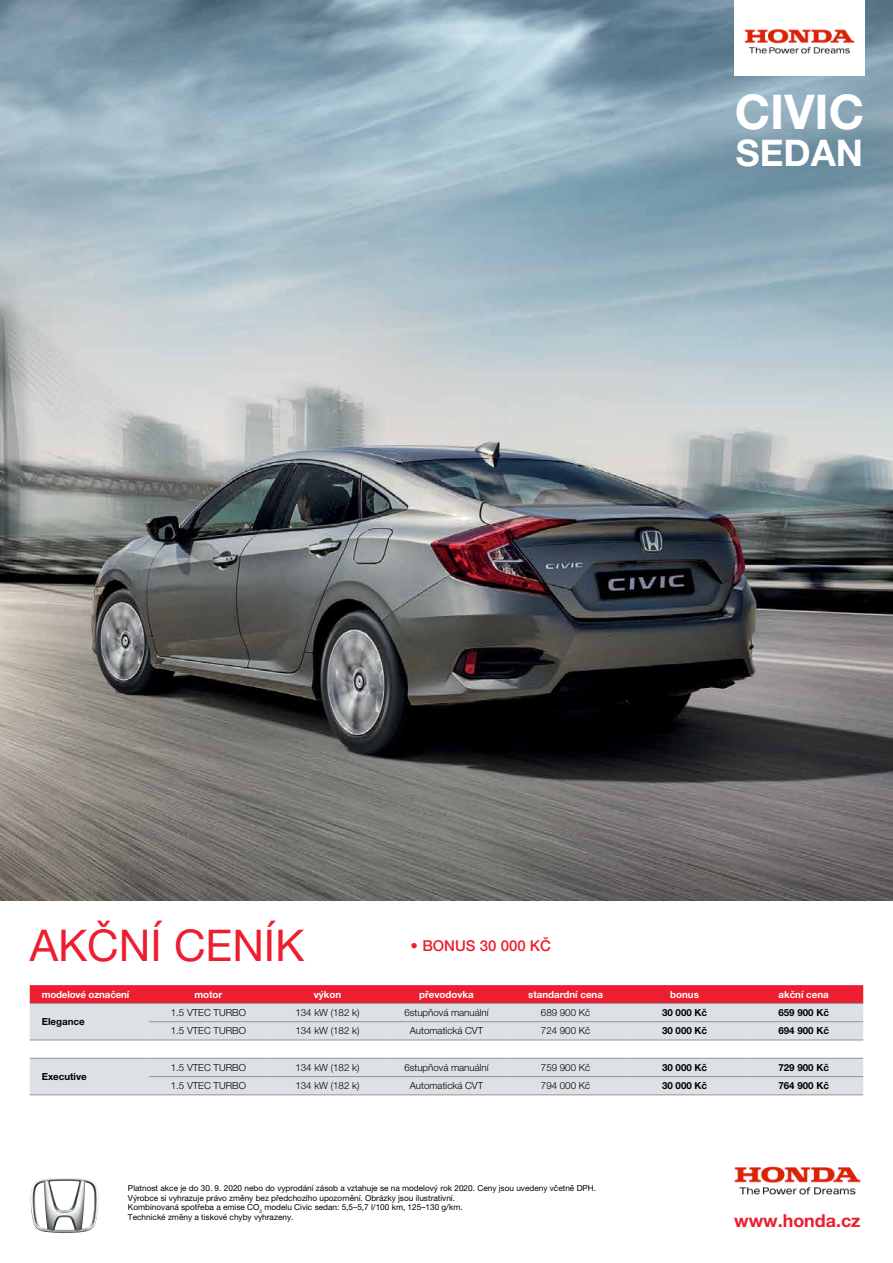
<style>
.page{position:relative;width:893px;height:1263px;background:#fff}
.page>*{position:absolute;margin:0;border:0;box-sizing:border-box;transform-origin:0 0}
.t1{font:700 48px "Helvetica Neue LT Pro";color:#fff}
.t2{font:43.8px "Helvetica Neue LT Pro";color:#ec1e2f}
.t3{font:700 36.75px "Helvetica Neue LT Pro";color:#fff}
.t4{font:700 17.85px "Helvetica Neue LT Pro";color:#ec1e2f}
.t5{font:500 15px "Helvetica Neue LT Pro";color:#ec1e2f}
.t6{font:300 9.75px "Helvetica Neue LT Pro";color:#000}
.t7{font:700 9.75px "Helvetica Neue LT Pro";color:#000}
.t8{font:700 9.75px "Helvetica Neue LT Pro";color:#fff}
.t9{font:8.25px/9.9px "Helvetica Neue LT Pro";color:#000}
</style>
<div class="page">
<img style="left:0;top:0;width:893px;height:900px">
<img style="left:31px;top:1178px;width:67px;height:55px">
<div style="left:30px;top:985px;width:833px;height:18px;background:#ec1e2f"></div>
<svg style="left:30px;top:1004px;width:833px;height:90px;fill:#dde0e5"></svg>
<hr style="left:268px;top:1003px;width:119px;height:1px;background:#939598">
<hr style="left:387px;top:1003px;width:119px;height:1px;background:#939598">
<hr style="left:506px;top:1003px;width:119px;height:1px;background:#939598">
<hr style="left:625px;top:1003px;width:119px;height:1px;background:#939598">
<hr style="left:744px;top:1003px;width:119px;height:1px;background:#939598">
<hr style="left:149px;top:1021px;width:119px;height:1px;background:#939598">
<hr style="left:268px;top:1021px;width:119px;height:1px;background:#939598">
<hr style="left:387px;top:1021px;width:119px;height:1px;background:#939598">
<hr style="left:506px;top:1021px;width:119px;height:1px;background:#939598">
<hr style="left:625px;top:1021px;width:119px;height:1px;background:#939598">
<hr style="left:744px;top:1021px;width:119px;height:1px;background:#939598">
<hr style="left:268px;top:1040px;width:119px;height:1px;background:#939598">
<hr style="left:387px;top:1040px;width:119px;height:1px;background:#939598">
<hr style="left:506px;top:1040px;width:119px;height:1px;background:#939598">
<hr style="left:625px;top:1040px;width:119px;height:1px;background:#939598">
<hr style="left:744px;top:1040px;width:119px;height:1px;background:#939598">
<hr style="left:268px;top:1058px;width:119px;height:1px;background:#939598">
<hr style="left:387px;top:1058px;width:119px;height:1px;background:#939598">
<hr style="left:506px;top:1058px;width:119px;height:1px;background:#939598">
<hr style="left:625px;top:1058px;width:119px;height:1px;background:#939598">
<hr style="left:744px;top:1058px;width:119px;height:1px;background:#939598">
<hr style="left:149px;top:1076px;width:119px;height:1px;background:#939598">
<hr style="left:268px;top:1076px;width:119px;height:1px;background:#939598">
<hr style="left:387px;top:1076px;width:119px;height:1px;background:#939598">
<hr style="left:506px;top:1076px;width:119px;height:1px;background:#939598">
<hr style="left:625px;top:1076px;width:119px;height:1px;background:#939598">
<hr style="left:744px;top:1076px;width:119px;height:1px;background:#939598">
<hr style="left:268px;top:1094px;width:119px;height:1px;background:#939598">
<hr style="left:387px;top:1094px;width:119px;height:1px;background:#939598">
<hr style="left:506px;top:1094px;width:119px;height:1px;background:#939598">
<hr style="left:625px;top:1094px;width:119px;height:1px;background:#939598">
<hr style="left:744px;top:1094px;width:119px;height:1px;background:#939598">
<hr style="left:30px;top:1003px;width:119px;height:1px;background:#939598">
<hr style="left:149px;top:1003px;width:119px;height:1px;background:#939598">
<hr style="left:30px;top:1040px;width:119px;height:1px;background:#939598">
<hr style="left:149px;top:1040px;width:119px;height:1px;background:#939598">
<hr style="left:30px;top:1058px;width:119px;height:1px;background:#939598">
<hr style="left:149px;top:1058px;width:119px;height:1px;background:#939598">
<hr style="left:30px;top:1094px;width:119px;height:1px;background:#939598">
<hr style="left:149px;top:1094px;width:119px;height:1px;background:#939598">
<img style="left:734px;top:1166px;width:127px;height:29px">
<div style="left:734px;top:0;width:131px;height:75px;background:#fff"></div>
<img style="left:744px;top:28px;width:111px;height:26px">
<h1 class="t1" style="left:735px;top:82px;width:131px">civic</h1>
<h3 class="t3" style="left:736px;top:130px;width:129px">SEDAN</h3>
<h2 class="t2" style="left:30px;top:919px;width:276px">Akční ceník</h2>
<h3 class="t5" style="left:410px;top:937px;width:142px">• BONUS 30 000 KČ</h3>
<p class="t8" style="left:42px;top:988px;width:89px">modelové označení</p>
<p class="t8" style="left:194px;top:988px;width:29px">motor</p>
<p class="t8" style="left:314px;top:988px;width:29px">výkon</p>
<p class="t8" style="left:419px;top:988px;width:56px">převodovka</p>
<p class="t8" style="left:528px;top:988px;width:76px">standardní cena</p>
<p class="t8" style="left:670px;top:988px;width:30px">bonus</p>
<p class="t8" style="left:778px;top:988px;width:52px">akční cena</p>
<p class="t7" style="left:42px;top:1016px;width:44px">Elegance</p>
<p class="t6" style="left:171px;top:1006px;width:77px">1.5 VTEC TURBO</p>
<p class="t6" style="left:295px;top:1006px;width:65px">134 kW (182 k)</p>
<p class="t6" style="left:404px;top:1006px;width:86px">6stupňová manuální</p>
<p class="t6" style="left:541px;top:1006px;width:51px">689 900 Kč</p>
<p class="t7" style="left:662px;top:1006px;width:47px">30 000 Kč</p>
<p class="t7" style="left:778px;top:1006px;width:52px">659 900 Kč</p>
<p class="t6" style="left:171px;top:1025px;width:77px">1.5 VTEC TURBO</p>
<p class="t6" style="left:295px;top:1025px;width:65px">134 kW (182 k)</p>
<p class="t6" style="left:410px;top:1025px;width:75px">Automatická CVT</p>
<p class="t6" style="left:541px;top:1025px;width:51px">724 900 Kč</p>
<p class="t7" style="left:662px;top:1025px;width:47px">30 000 Kč</p>
<p class="t7" style="left:778px;top:1025px;width:52px">694 900 Kč</p>
<p class="t7" style="left:42px;top:1070px;width:47px">Executive</p>
<p class="t6" style="left:171px;top:1061px;width:77px">1.5 VTEC TURBO</p>
<p class="t6" style="left:295px;top:1061px;width:65px">134 kW (182 k)</p>
<p class="t6" style="left:404px;top:1061px;width:86px">6stupňová manuální</p>
<p class="t6" style="left:541px;top:1061px;width:51px">759 900 Kč</p>
<p class="t7" style="left:662px;top:1061px;width:47px">30 000 Kč</p>
<p class="t7" style="left:778px;top:1061px;width:52px">729 900 Kč</p>
<p class="t6" style="left:171px;top:1080px;width:77px">1.5 VTEC TURBO</p>
<p class="t6" style="left:295px;top:1080px;width:65px">134 kW (182 k)</p>
<p class="t6" style="left:410px;top:1080px;width:75px">Automatická CVT</p>
<p class="t6" style="left:541px;top:1080px;width:51px">794 000 Kč</p>
<p class="t7" style="left:662px;top:1080px;width:47px">30 000 Kč</p>
<p class="t7" style="left:778px;top:1080px;width:52px">764 900 Kč</p>
<p class="t9" style="left:128px;top:1182px;width:470px">Platnost akce je do 30. 9. 2020 nebo do vyprodání zásob a vztahuje se na modelový rok 2020. Ceny jsou uvedeny včetně DPH.<br>Výrobce si vyhrazuje právo změny bez předchozího upozornění. Obrázky jsou ilustrativní.<br>Kombinovaná spotřeba a emise CO<sub>2</sub> modelu Civic sedan: 5,5–5,7 l/100 km, 125–130 g/km.<br>Technické změny a tiskové chyby vyhrazeny.</p>
<h3 class="t4" style="left:734px;top:1209px;width:128px">www.honda.cz</h3>
</div>
